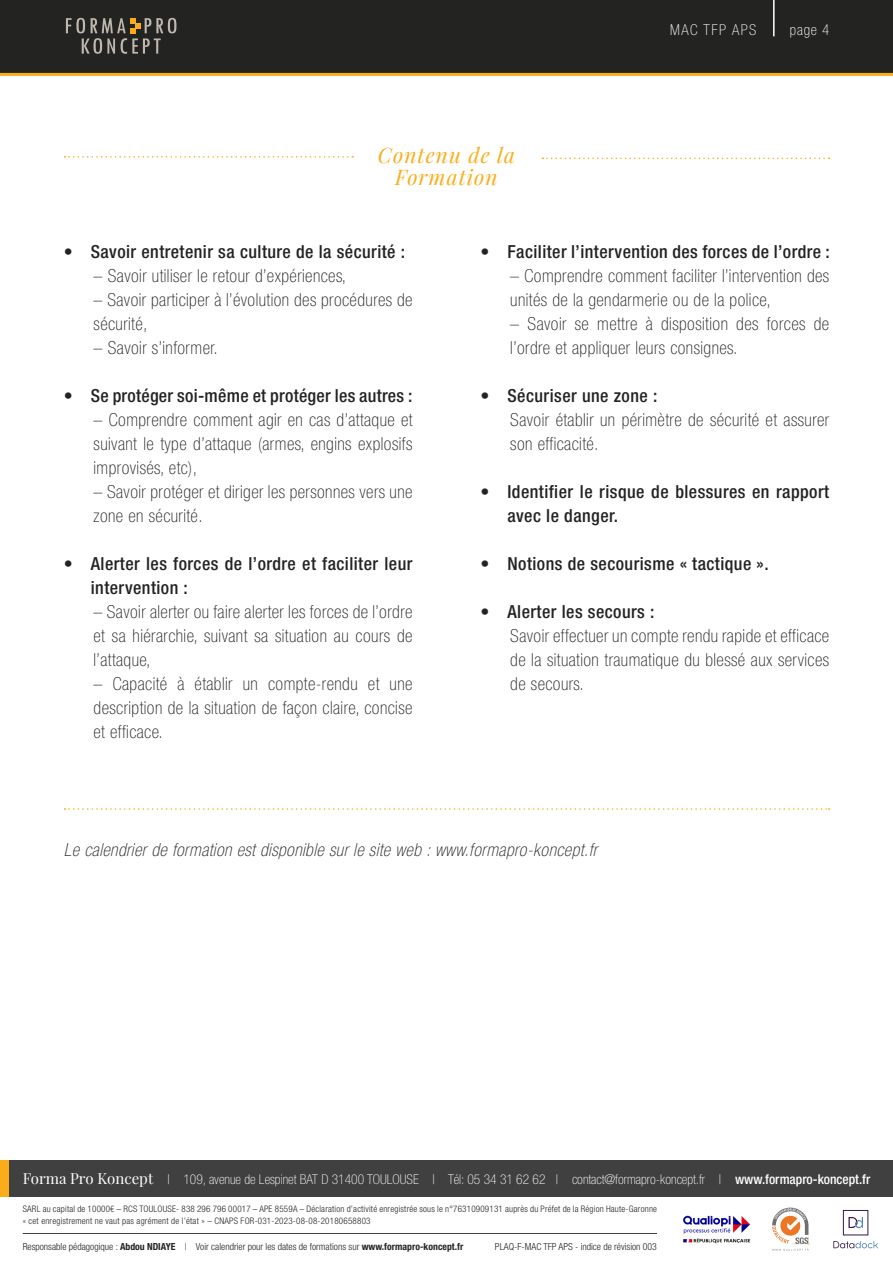
<style>
.page{position:relative;width:893px;height:1263px;background:#fff}
.page>*{position:absolute;margin:0;border:0;box-sizing:border-box;transform-origin:0 0}
.t1{font:italic 21px "Playfair Display";letter-spacing:.05em;color:#faad19}
.t2{font:100 condensed 18px/24px "Helvetica Neue";letter-spacing:.025em;color:#232322}
.t3{font:500 condensed 18px/24px "Helvetica Neue";letter-spacing:.025em;color:#232322}
.t4{font:italic 100 condensed 18px "Helvetica Neue";letter-spacing:.025em;color:#232322}
.t5{font:100 condensed 15px "Helvetica Neue";letter-spacing:.1em;color:#fff}
.t6{font:100 condensed 13.5px "Helvetica Neue";color:#fff}
.t7{font:300 condensed 9.75px "Helvetica Neue";color:#232322}
.t8{font:300 condensed 9px/12px "Helvetica Neue";letter-spacing:.025em;color:#232322}
.s1{font-family:"Playfair Display";font-weight:400;font-stretch:normal;font-size:15px}
.s2{font-weight:500}
.s3{font-weight:700}
</style>
<div class="page">
<div style="left:0;top:1160px;width:893px;height:36px;background:#404041"></div>
<div style="left:0;top:0;width:893px;height:74px;background:#232322"></div>
<hr style="left:0;top:73px;width:893px;height:3px;background:#faad19">
<svg style="left:66px;top:18px;width:110px;height:36px"></svg>
<hr style="left:773px;top:0;width:2px;height:36px;background:#fff">
<div style="left:0;top:1160px;width:9px;height:36px;background:#faad19"></div>
<hr style="left:23px;top:1233px;width:634px;height:1px;background:#404041">
<svg style="left:833px;top:1241px;width:45px;height:7px"></svg>
<svg style="left:843px;top:1210px;width:25px;height:25px"></svg>
<svg style="left:772px;top:1207px;width:39px;height:44px"></svg>
<img style="left:683px;top:1215px;width:68px;height:29px">
<svg style="left:542px;top:158px;width:287px;height:1px"></svg>
<svg style="left:65px;top:156px;width:288px;height:2px"></svg>
<svg style="left:65px;top:808px;width:764px;height:2px"></svg>
<p class="t1" style="left:378px;top:141px;width:139px">Contenu de la</p>
<p class="t1" style="left:395px;top:163px;width:104px">Formation</p>
<p class="t5" style="left:670px;top:22px;width:88px">MAC TFP APS</p>
<p class="t5" style="left:790px;top:22px;width:41px">page 4</p>
<p class="t3" style="left:64px;top:240px;width:343px">• Savoir entretenir sa culture de la sécurité :</p>
<p class="t2" style="left:94px;top:264px;width:254px">– Savoir utiliser le retour d’expériences,</p>
<p class="t2" style="left:94px;top:288px;width:320px">– Savoir participer à l’évolution des procédures de sécurité,</p>
<p class="t2" style="left:94px;top:336px;width:126px">– Savoir s’informer.</p>
<p class="t3" style="left:64px;top:384px;width:350px">• Se protéger soi-même et protéger les autres :</p>
<p class="t2" style="left:94px;top:408px;width:320px;text-align:justify">– Comprendre comment agir en cas d’attaque et suivant le type d’attaque (armes, engins explosifs improvisés, etc),</p>
<p class="t2" style="left:94px;top:480px;width:320px">– Savoir protéger et diriger les personnes vers une zone en sécurité.</p>
<p class="t3" style="left:91px;top:552px;width:323px;text-indent:-27px">• Alerter les forces de l’ordre et faciliter leur intervention :</p>
<p class="t2" style="left:94px;top:600px;width:320px;text-align:justify">– Savoir alerter ou faire alerter les forces de l’ordre et sa hiérarchie, suivant sa situation au cours de l’attaque,</p>
<p class="t2" style="left:94px;top:672px;width:320px;text-align:justify">– Capacité à établir un compte-rendu et une description de la situation de façon claire, concise et efficace.</p>
<p class="t3" style="left:480px;top:239px;width:351px">• Faciliter l’intervention des forces de l’ordre :</p>
<p class="t2" style="left:510px;top:263px;width:320px">– Comprendre comment faciliter l’intervention des unités de la gendarmerie ou de la police,</p>
<p class="t2" style="left:510px;top:311px;width:320px">– Savoir se mettre à disposition des forces de l’ordre et appliquer leurs consignes.</p>
<p class="t3" style="left:480px;top:383px;width:178px">• Sécuriser une zone :</p>
<p class="t2" style="left:510px;top:407px;width:320px">Savoir établir un périmètre de sécurité et assurer son efficacité.</p>
<p class="t3" style="left:507px;top:479px;width:323px;text-indent:-27px">• Identifier le risque de blessures en rapport avec le danger.</p>
<p class="t3" style="left:480px;top:551px;width:290px">• Notions de secourisme « tactique ».</p>
<p class="t3" style="left:480px;top:599px;width:175px">• Alerter les secours :</p>
<p class="t2" style="left:510px;top:623px;width:320px;text-align:justify">Savoir effectuer un compte rendu rapide et efficace de la situation traumatique du blessé aux services de secours.</p>
<p class="t4" style="left:64px;top:839px;width:535px">Le calendrier de formation est disponible sur le site web : www.formapro-koncept.fr</p>
<p class="t6" style="left:23px;top:1171px;width:849px"><span class="s1">Forma Pro Koncept</span> | 109, avenue de Lespinet BAT D 31400 TOULOUSE | Tél: 05 34 31 62 62 | contact@formapro-koncept.fr | <span class="s2">www.formapro-koncept.fr</span></p>
<p class="t8" style="left:23px;top:1203px;width:636px">SARL au capital de 10000€ – RCS TOULOUSE- 838 296 796 00017 – APE 8559A – Déclaration d’activité enregistrée sous le n°76310909131 auprès du Préfet de la Région Haute‑Garonne « cet enregistrement ne vaut pas agrément de l’état » – CNAPS FOR-031-2023-08-08-20180658803</p>
<p class="t7" style="left:23px;top:1241px;width:442px">Responsable pédagogique : <span class="s3">Abdou NDIAYE</span> | Voir calendrier pour les dates de formations sur <span class="s3">www.formapro-koncept.fr</span></p>
<p class="t7" style="left:495px;top:1241px;width:163px">PLAQ-F-MAC TFP APS - indice de révision 003</p>
</div>
